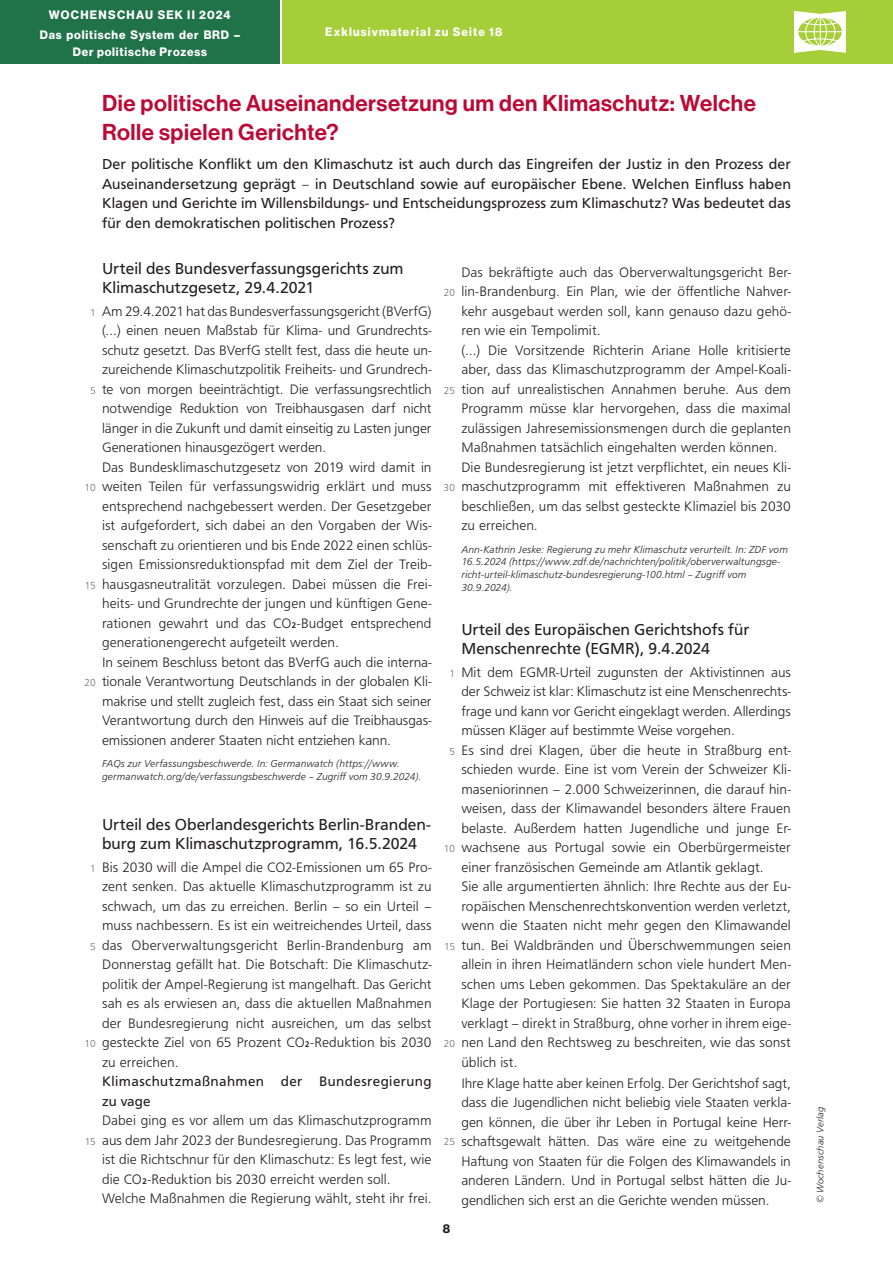
<style>
.page{position:relative;width:893px;height:1263px;background:#fff}
.page>*{position:absolute;margin:0;border:0;box-sizing:border-box;transform-origin:0 0}
.ÜS2_15_19_5_medium{font:22.5px/29.2px "N Haas Grotesk DS Std 65 Md";letter-spacing:.025em;color:#bc0936}
.FT_ÜS_regular_11_13{font:16.5px/19.5px "Front Page Pro";color:#231f20}
.Intro_regular_10_13{font:15px/19.5px "Front Page Pro";letter-spacing:.005em;color:#231f20;text-align:justify}
.t1{font:300 14.25px/19.5px "Front Page Pro";color:#231f20;text-align:justify}
.t2{font:14.25px/19.5px "Front Page Pro";letter-spacing:.03em;color:#231f20}
.t3{font:12px/16.5px "N Haas Grotesk DS Std 75 Bd";letter-spacing:.075em;color:#fff;text-align:center}
.t4{font:12px "N Haas Grotesk DS Std 75 Bd";letter-spacing:.1em;color:#fff}
.t5{font:12px "N Haas Grotesk DS Std 75 Bd";letter-spacing:.115em;color:#fff}
.t6{font:12px "N Haas Grotesk DS Std 75 Bd";color:#231f20}
.FT_Quelle_lightitalic_7_8_5{font:italic 300 10.5px/12.8px "Front Page Pro";letter-spacing:.01em;color:#231f20}
.Zeilenzähler_light_7_13{font:300 10.5px "Front Page Pro";color:#6c6d70}
.Methoden_Arbeitsblatt{font:italic 300 9.75px "Front Page Pro";letter-spacing:.01em;color:#231f20}
.s1{font-weight:300}
.s2{font-weight:400}
</style>
<div class="page">
<div style="left:283px;top:0;width:610px;height:64px;background:#a6ce39"></div>
<div style="left:0;top:0;width:280px;height:64px;background:#207248"></div>
<svg style="left:794px;top:11px;width:51px;height:41px"></svg>
<p class="t5" style="left:49px;top:7px;width:183px">WOCHENSCHAU SEK II 2024</p>
<p class="t3" style="left:40px;top:27px;width:202px">Das politische System der BRD –<br>Der politische Prozess</p>
<p class="t4" style="left:325px;top:25px;width:178px">Exklusivmaterial zu Seite 18</p>
<p class="ÜS2_15_19_5_medium" style="left:102px;top:89px;width:656px">Die politische Auseinandersetzung um den Klimaschutz: Welche<br>Rolle spielen Gerichte?</p>
<p class="Intro_regular_10_13" style="left:102px;top:154px;width:690px">Der politische Konflikt um den Klimaschutz ist auch durch das Eingreifen der Justiz in den Prozess der Auseinandersetzung geprägt <span class="s1">–</span> in Deutschland sowie auf europäischer Ebene. Welchen Einfluss haben Klagen und Gerichte im Willensbildungs- und Entscheidungsprozess zum Klimaschutz? Was bedeutet das für den demokratischen politischen Prozess?</p>
<p class="FT_ÜS_regular_11_13" style="left:102px;top:257px;width:303px">Urteil des Bundesverfassungsgerichts zum<br>Klimaschutzgesetz, 29.4.2021</p>
<p class="t1" style="left:102px;top:300px;width:331px">Am 29.4.2021 hat das Bundesverfassungsgericht (BVerfG) (…) einen neuen Maßstab für Klima- und Grundrechts&shy;schutz gesetzt. Das BVerfG stellt fest, dass die heute un&shy;zureichende Klimaschutzpolitik Freiheits- und Grundrech&shy;te von morgen beeinträchtigt. Die verfassungsrechtlich notwendige Reduktion von Treibhausgasen darf nicht länger in die Zukunft und damit einseitig zu Lasten junger Generationen hinausgezögert werden.</p>
<p class="t1" style="left:102px;top:456px;width:331px">Das Bundesklimaschutzgesetz von 2019 wird damit in weiten Teilen für verfassungswidrig erklärt und muss entsprechend nachgebessert werden. Der Gesetzgeber ist aufgefordert, sich dabei an den Vorgaben der Wis&shy;senschaft zu orientieren und bis Ende 2022 einen schlüs&shy;sigen Emissionsreduktionspfad mit dem Ziel der Treib&shy;hausgasneutralität vorzulegen. Dabei müssen die Frei&shy;heits- und Grundrechte der jungen und künftigen Gene&shy;rationen gewahrt und das CO<span class="s2">₂</span>-Budget entsprechend generationengerecht aufgeteilt werden.</p>
<p class="t1" style="left:102px;top:651px;width:331px">In seinem Beschluss betont das BVerfG auch die interna&shy;tionale Verantwortung Deutschlands in der globalen Kli&shy;makrise und stellt zugleich fest, dass ein Staat sich seiner Verantwortung durch den Hinweis auf die Treibhausgas&shy;emissionen anderer Staaten nicht entziehen kann.</p>
<p class="FT_Quelle_lightitalic_7_8_5" style="left:102px;top:757px;width:321px">FAQs zur Verfassungsbeschwerde. In: Germanwatch (https://www. germanwatch.org/de/verfassungsbeschwerde – Zugriff vom 30.9.2024).</p>
<p class="FT_ÜS_regular_11_13" style="left:102px;top:813px;width:330px">Urteil des Oberlandesgerichts Berlin-Branden&shy;burg zum Klimaschutzprogramm, 16.5.2024</p>
<p class="t1" style="left:102px;top:856px;width:331px">Bis 2030 will die Ampel die CO2-Emissionen um 65 Pro&shy;zent senken. Das aktuelle Klimaschutzprogramm ist zu schwach, um das zu erreichen. Berlin – so ein Urteil – muss nachbessern. Es ist ein weitreichendes Urteil, dass das Oberverwaltungsgericht Berlin-Brandenburg am Donnerstag gefällt hat. Die Botschaft: Die Klimaschutz&shy;politik der Ampel-Regierung ist mangelhaft. Das Gericht sah es als erwiesen an, dass die aktuellen Maßnahmen der Bundesregierung nicht ausreichen, um das selbst gesteckte Ziel von 65 Prozent CO<span class="s2">₂</span>-Reduktion bis 2030 zu erreichen.</p>
<p class="t2" style="left:102px;top:1070px;width:331px">Klimaschutzmaßnahmen der Bundesregierung zu vage</p>
<p class="t1" style="left:102px;top:1109px;width:331px">Dabei ging es vor allem um das Klimaschutzprogramm aus dem Jahr 2023 der Bundesregierung. Das Programm ist die Richtschnur für den Klimaschutz: Es legt fest, wie die CO<span class="s2">₂</span>-Reduktion bis 2030 erreicht werden soll.</p>
<p class="t1" style="left:102px;top:1187px;width:331px">Welche Maßnahmen die Regierung wählt, steht ihr frei.</p>
<p class="t1" style="left:461px;top:261px;width:331px">Das bekräftigte auch das Oberverwaltungsgericht Ber&shy;lin-Brandenburg. Ein Plan, wie der öffentliche Nahver&shy;kehr ausgebaut werden soll, kann genauso dazu gehö&shy;ren wie ein Tempolimit.</p>
<p class="t1" style="left:461px;top:339px;width:331px">(…) Die Vorsitzende Richterin Ariane Holle kritisierte aber, dass das Klimaschutzprogramm der Ampel-Koali&shy;tion auf unrealistischen Annahmen beruhe. Aus dem Programm müsse klar hervorgehen, dass die maximal zulässigen Jahresemissionsmengen durch die geplanten Maßnahmen tatsächlich eingehalten werden können.</p>
<p class="t1" style="left:461px;top:456px;width:331px">Die Bundesregierung ist jetzt verpflichtet, ein neues Kli&shy;maschutzprogramm mit effektiveren Maßnahmen zu beschließen, um das selbst gesteckte Klimaziel bis 2030 zu erreichen.</p>
<p class="FT_Quelle_lightitalic_7_8_5" style="left:461px;top:542px;width:328px">Ann-Kathrin Jeske: Regierung zu mehr Klimaschutz verurteilt. In: ZDF vom 16.5.2024 (https://www.zdf.de/nachrichten/politik/oberverwaltungsge&shy;richt-urteil-klimaschutz-bundesregierung-100.html – Zugriff vom 30.9.2024).</p>
<p class="Zeilenzähler_light_7_13" style="left:444px;top:285px;width:13px">20</p>
<p class="Zeilenzähler_light_7_13" style="left:90px;top:305px;width:7px">1</p>
<p class="Zeilenzähler_light_7_13" style="left:444px;top:383px;width:13px">25</p>
<p class="Zeilenzähler_light_7_13" style="left:90px;top:383px;width:7px">5</p>
<p class="Zeilenzähler_light_7_13" style="left:85px;top:480px;width:13px">10</p>
<p class="Zeilenzähler_light_7_13" style="left:443px;top:480px;width:13px">30</p>
<p class="Zeilenzähler_light_7_13" style="left:85px;top:578px;width:12px">15</p>
<p class="FT_ÜS_regular_11_13" style="left:461px;top:618px;width:289px">Urteil des Europäischen Gerichtshofs für<br>Menschenrechte (EGMR), 9.4.2024</p>
<p class="t1" style="left:461px;top:661px;width:331px">Mit dem EGMR-Urteil zugunsten der Aktivistinnen aus der Schweiz ist klar: Klimaschutz ist eine Menschenrechts&shy;frage und kann vor Gericht eingeklagt werden. Allerdings müssen Kläger auf bestimmte Weise vorgehen.</p>
<p class="t1" style="left:461px;top:739px;width:331px">Es sind drei Klagen, über die heute in Straßburg ent&shy;schieden wurde. Eine ist vom Verein der Schweizer Kli&shy;maseniorinnen – 2.000 Schweizerinnen, die darauf hin&shy;weisen, dass der Klimawandel besonders ältere Frauen belaste. Außerdem hatten Jugendliche und junge Er&shy;wachsene aus Portugal sowie ein Oberbürgermeister einer französischen Gemeinde am Atlantik geklagt.</p>
<p class="t1" style="left:461px;top:875px;width:331px">Sie alle argumentierten ähnlich: Ihre Rechte aus der Eu&shy;ropäischen Menschenrechtskonvention werden verletzt, wenn die Staaten nicht mehr gegen den Klimawandel tun. Bei Waldbränden und Überschwemmungen seien allein in ihren Heimatländern schon viele hundert Men&shy;schen ums Leben gekommen. Das Spektakuläre an der Klage der Portugiesen: Sie hatten 32 Staaten in Europa verklagt – direkt in Straßburg, ohne vorher in ihrem eige&shy;nen Land den Rechtsweg zu beschreiten, wie das sonst üblich ist.</p>
<p class="t1" style="left:461px;top:1072px;width:331px">Ihre Klage hatte aber keinen Erfolg. Der Gerichtshof sagt, dass die Jugendlichen nicht beliebig viele Staaten verkla&shy;gen können, die über ihr Leben in Portugal keine Herr&shy;schaftsgewalt hätten. Das wäre eine zu weitgehende Haftung von Staaten für die Folgen des Klimawandels in anderen Ländern. Und in Portugal selbst hätten die Ju&shy;gendlichen sich erst an die Gerichte wenden müssen.</p>
<p class="Zeilenzähler_light_7_13" style="left:449px;top:665px;width:7px">1</p>
<p class="Zeilenzähler_light_7_13" style="left:84px;top:675px;width:13px">20</p>
<p class="Zeilenzähler_light_7_13" style="left:449px;top:743px;width:7px">5</p>
<p class="Zeilenzähler_light_7_13" style="left:444px;top:841px;width:13px">10</p>
<p class="Zeilenzähler_light_7_13" style="left:90px;top:860px;width:7px">1</p>
<p class="Zeilenzähler_light_7_13" style="left:444px;top:938px;width:12px">15</p>
<p class="Zeilenzähler_light_7_13" style="left:90px;top:938px;width:7px">5</p>
<p class="Zeilenzähler_light_7_13" style="left:85px;top:1036px;width:13px">10</p>
<p class="Zeilenzähler_light_7_13" style="left:444px;top:1036px;width:13px">20</p>
<p class="Zeilenzähler_light_7_13" style="left:444px;top:1133px;width:13px">25</p>
<p class="Zeilenzähler_light_7_13" style="left:85px;top:1133px;width:12px">15</p>
<p class="t6" style="left:443px;top:1222px;width:9px">8</p>
<p class="Methoden_Arbeitsblatt" style="left:813px;top:1203px;width:99px;rotate:-90deg">© Wochenschau Verlag</p>
</div>
